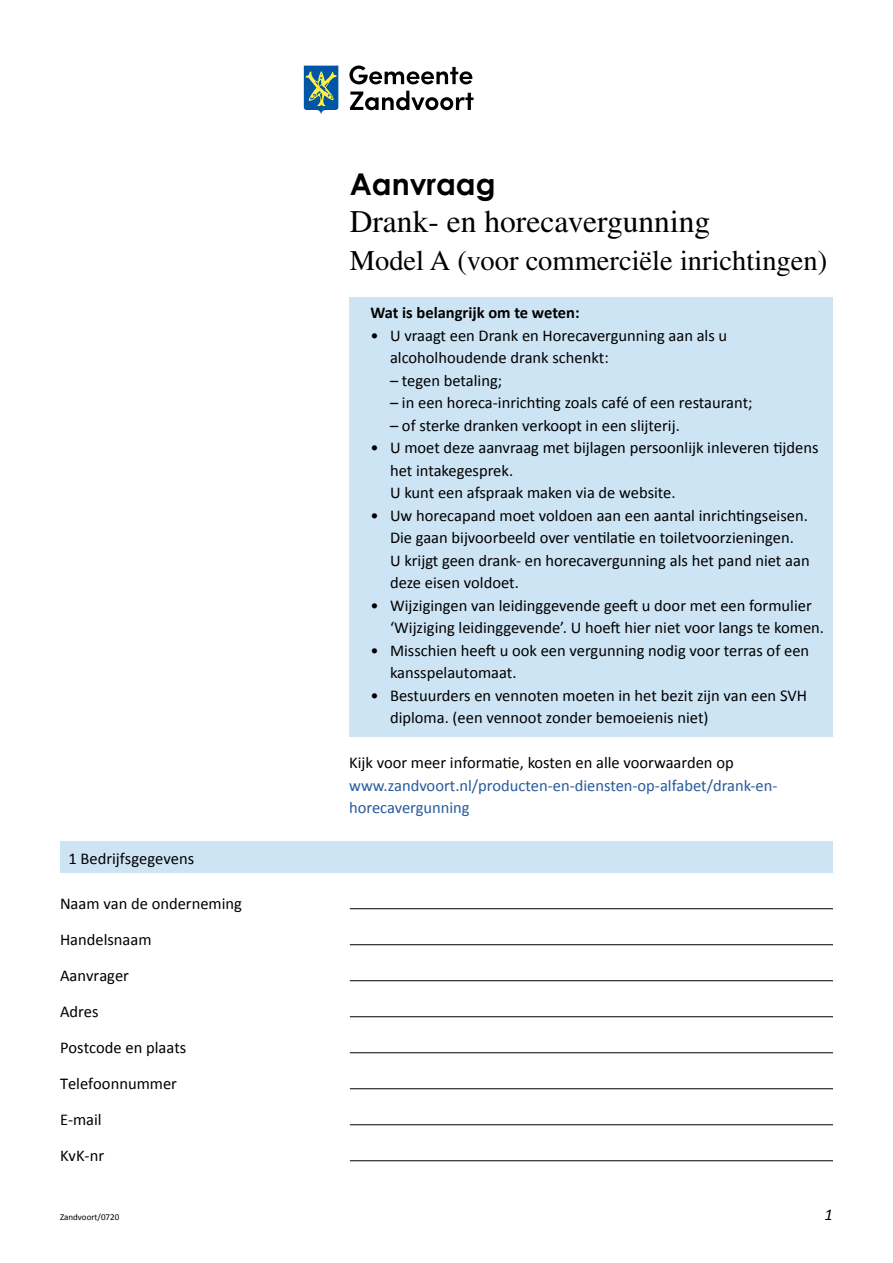
<style>
.page{position:relative;width:893px;height:1263px;background:#fff}
.page>*{position:absolute;margin:0;border:0;box-sizing:border-box;transform-origin:0 0}
.Onderkop{font:31.5px "Times LT Pro";color:#000}
.Kop{font:700 30px "Century Gothic";color:#000}
.Onderkop-2{font:28.5px "Times LT Pro";color:#000}
.Instructies_3{font:16.5px/22.5px "Calibri";color:#000}
.Lijn{font:16.5px "Calibri";color:#000}
.Instructies_4{font:16.5px/22.5px "Calibri";color:#275b9b}
.Instructies_4-2{font:16.5px "Calibri";color:#000}
.Instructies_3-2{font:700 16.5px "Calibri";color:#000}
.Vragen{font:16.5px "Calibri";color:#000}
.t1{font:italic 16.5px "Calibri";color:#000}
.t2{font:9px "Calibri";color:#000}
</style>
<div class="page">
<svg style="left:304px;top:66px;width:34px;height:48px;background:#4b8495"></svg>
<svg style="left:349px;top:66px;width:123px;height:18px"></svg>
<svg style="left:350px;top:91px;width:124px;height:19px"></svg>
<div style="left:350px;top:297px;width:483px;height:34px;background:#cde4f5"></div>
<div style="left:350px;top:320px;width:483px;height:56px;background:#cde4f5"></div>
<div style="left:350px;top:365px;width:483px;height:34px;background:#cde4f5"></div>
<div style="left:350px;top:387px;width:483px;height:34px;background:#cde4f5"></div>
<div style="left:350px;top:410px;width:483px;height:34px;background:#cde4f5"></div>
<div style="left:350px;top:432px;width:483px;height:57px;background:#cde4f5"></div>
<div style="left:350px;top:477px;width:483px;height:34px;background:#cde4f5"></div>
<div style="left:350px;top:500px;width:483px;height:101px;background:#cde4f5"></div>
<div style="left:350px;top:590px;width:483px;height:56px;background:#cde4f5"></div>
<div style="left:350px;top:635px;width:483px;height:56px;background:#cde4f5"></div>
<div style="left:350px;top:680px;width:483px;height:56px;background:#cde4f5"></div>
<div style="left:60px;top:841px;width:773px;height:32px;background:#cde4f5"></div>
<hr style="left:350px;top:908px;width:483px;height:1px;background:#000">
<hr style="left:350px;top:944px;width:483px;height:1px;background:#000">
<hr style="left:350px;top:980px;width:483px;height:1px;background:#000">
<hr style="left:350px;top:1016px;width:483px;height:1px;background:#000">
<hr style="left:350px;top:1052px;width:483px;height:1px;background:#000">
<hr style="left:350px;top:1088px;width:483px;height:1px;background:#000">
<hr style="left:350px;top:1124px;width:483px;height:1px;background:#000">
<hr style="left:350px;top:1160px;width:483px;height:1px;background:#000">
<p class="Vragen" style="left:68px;top:848px;width:127px">1 Bedrijfsgegevens</p>
<p class="Lijn" style="left:60px;top:893px;width:184px">Naam van de onderneming</p>
<p class="Lijn" style="left:60px;top:929px;width:93px">Handelsnaam</p>
<p class="Lijn" style="left:60px;top:965px;width:70px">Aanvrager</p>
<p class="Lijn" style="left:60px;top:1001px;width:40px">Adres</p>
<p class="Lijn" style="left:60px;top:1037px;width:128px">Postcode en plaats</p>
<p class="Lijn" style="left:60px;top:1073px;width:119px">Telefoonnummer</p>
<p class="Lijn" style="left:60px;top:1109px;width:43px">E-mail</p>
<p class="Lijn" style="left:60px;top:1145px;width:46px">KvK-nr</p>
<p class="Kop" style="left:350px;top:165px;width:147px">Aanvraag</p>
<p class="Onderkop" style="left:350px;top:203px;width:362px">Drank- en horecavergunning</p>
<p class="Onderkop-2" style="left:350px;top:244px;width:479px">Model A (voor commerciële inrichtingen)</p>
<p class="Instructies_3-2" style="left:370px;top:303px;width:211px">Wat is belangrijk om te weten:</p>
<p class="Instructies_3" style="left:390px;top:323px;width:339px;text-indent:-20px">• U vraagt een Drank en Horecavergunning aan als u alcoholhoudende drank schenkt:</p>
<p class="Instructies_3" style="left:390px;top:368px;width:114px">– tegen betaling;</p>
<p class="Instructies_3" style="left:390px;top:391px;width:364px">– in een horeca-inrichting zoals café of een restaurant;</p>
<p class="Instructies_3" style="left:390px;top:413px;width:291px">– of sterke dranken verkoopt in een slijterij.</p>
<p class="Instructies_3" style="left:390px;top:436px;width:430px;text-indent:-20px">• U moet deze aanvraag met bijlagen persoonlijk inleveren tijdens het intakegesprek.</p>
<p class="Instructies_3" style="left:390px;top:481px;width:287px">U kunt een afspraak maken via de website.</p>
<p class="Instructies_3" style="left:390px;top:503px;width:421px;text-indent:-20px">• Uw horecapand moet voldoen aan een aantal inrichtingseisen.<br>Die gaan bijvoorbeeld over ventilatie en toiletvoorzieningen.<br>U krijgt geen drank- en horecavergunning als het pand niet aan deze eisen voldoet.</p>
<p class="Instructies_3" style="left:390px;top:593px;width:435px;text-indent:-20px">• Wijzigingen van leidinggevende geeft u door met een formulier ‘Wijziging leidinggevende’. U hoeft hier niet voor langs te komen.</p>
<p class="Instructies_3" style="left:390px;top:638px;width:421px;text-indent:-20px">• Misschien heeft u ook een vergunning nodig voor terras of een kansspelautomaat.</p>
<p class="Instructies_3" style="left:390px;top:683px;width:419px;text-indent:-20px">• Bestuurders en vennoten moeten in het bezit zijn van een SVH diploma. (een vennoot zonder bemoeienis niet)</p>
<p class="Instructies_4-2" style="left:349px;top:753px;width:386px">Kijk voor meer informatie, kosten en alle voorwaarden op</p>
<p class="Instructies_4" style="left:349px;top:773px;width:430px">www.zandvoort.nl/producten-en-diensten-op-alfabet/drank-en&shy;horecavergunning</p>
<p class="t2" style="left:60px;top:1211px;width:61px">Zandvoort/0720</p>
<p class="t1" style="left:825px;top:1204px;width:10px">1</p>
</div>
